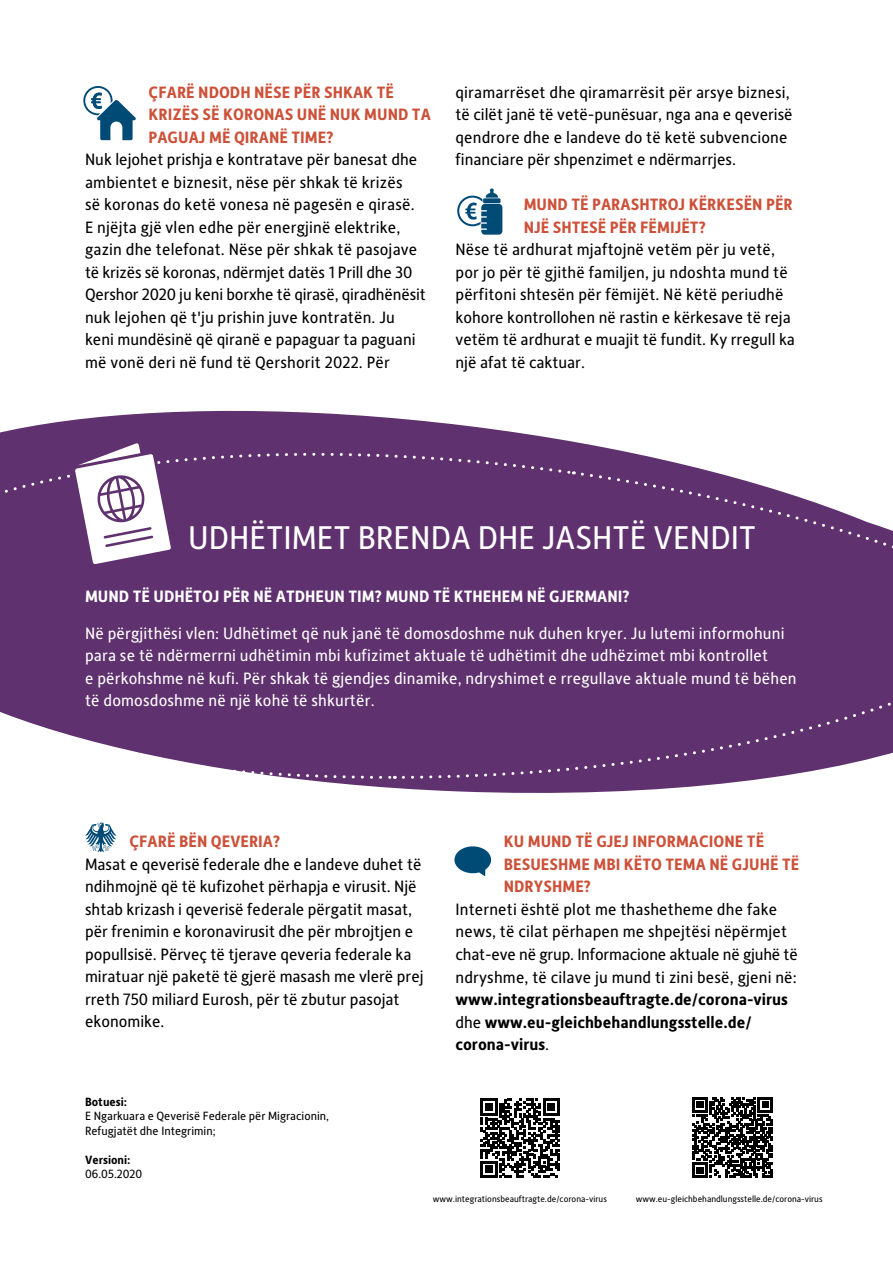
<style>
.page{position:relative;width:893px;height:1263px;background:#fff}
.page>*{position:absolute;margin:0;border:0;box-sizing:border-box;transform-origin:0 0}
.t1{font:33px "Alber New";color:#fff}
.t2{font:16.5px/22.5px "Alber New";color:#000}
.t3{font:16.5px/22.5px "Alber New";letter-spacing:.01em;color:#fff}
.t4{font:700 16.5px/22.5px "Alber New";color:#cd5038}
.t5{font:700 16.5px/22.5px "Alber New";color:#000}
.t6{font:700 16.5px "Alber New";color:#fff}
.t7{font:12px/14.4px "Alber New";color:#000}
.t8{font:700 12px "Alber New";color:#000}
.t9{font:9px "Alber New";color:#000}
.s1{font-weight:400}
</style>
<div class="page">
<svg style="left:82px;top:410px;width:627px;height:383px"></svg>
<div style="left:0;top:419px;width:572px;height:215px;background:#5f316e"></div>
<svg style="left:579px;top:471px;width:246px;height:322px"></svg>
<svg style="left:0;top:514px;width:393px;height:266px;background:#6c427a"></svg>
<div style="left:400px;top:506px;width:493px;height:274px;background:#5f316e"></div>
<svg style="left:83px;top:86px;width:53px;height:54px"></svg>
<svg style="left:85px;top:823px;width:32px;height:29px"></svg>
<svg style="left:457px;top:188px;width:45px;height:47px"></svg>
<svg style="left:75px;top:443px;width:96px;height:121px"></svg>
<svg style="left:454px;top:846px;width:37px;height:30px"></svg>
<svg style="left:480px;top:1099px;width:80px;height:79px"></svg>
<svg style="left:692px;top:1097px;width:81px;height:81px"></svg>
<p class="t4" style="left:149px;top:80px;width:284px">ÇFARË NDODH NËSE PËR SHKAK TË<br>KRIZËS SË KORONAS UNË NUK MUND TA<br>PAGUAJ MË QIRANË TIME?</p>
<p class="t2" style="left:85px;top:148px;width:342px">Nuk lejohet prishja e kontratave për banesat dhe ambientet e biznesit, nëse për shkak të krizës<br>së koronas do ketë vonesa në pagesën e qirasë.<br>E njëjta gjë vlen edhe për energjinë elektrike, gazin dhe telefonat. Nëse për shkak të pasojave të krizës së koronas, ndërmjet datës 1 Prill dhe 30<br>Qershor 2020 ju keni borxhe të qirasë, qiradhënësit nuk lejohen që t'ju prishin juve kontratën. Ju keni mundësinë që qiranë e papaguar ta paguani më vonë deri në fund të Qershorit 2022. Për</p>
<p class="t2" style="left:455px;top:80px;width:339px">qiramarrëset dhe qiramarrësit për arsye biznesi, të cilët janë të vetë-punësuar, nga ana e qeverisë qendrore dhe e landeve do të ketë subvencione financiare për shpenzimet e ndërmarrjes.</p>
<p class="t4" style="left:524px;top:193px;width:271px">MUND TË PARASHTROJ KËRKESËN PËR<br>NJË SHTESË PËR FËMIJËT?</p>
<p class="t2" style="left:455px;top:238px;width:341px">Nëse të ardhurat mjaftojnë vetëm për ju vetë, por jo për të gjithë familjen, ju ndoshta mund të përfitoni shtesën për fëmijët. Në këtë periudhë kohore kontrollohen në rastin e kërkesave të reja vetëm të ardhurat e muajit të fundit. Ky rregull ka një afat të caktuar.</p>
<h1 class="t1" style="left:188px;top:516px;width:570px">UDHËTIMET BRENDA DHE JASHTË VENDIT</h1>
<p class="t6" style="left:85px;top:585px;width:546px">MUND TË UDHËTOJ PËR NË ATDHEUN TIM? MUND TË KTHEHEM NË GJERMANI?</p>
<p class="t3" style="left:85px;top:621px;width:713px">Në përgjithësi vlen: Udhëtimet që nuk janë të domosdoshme nuk duhen kryer. Ju lutemi informohuni para se të ndërmerrni udhëtimin mbi kufizimet aktuale të udhëtimit dhe udhëzimet mbi kontrollet<br>e përkohshme në kufi. Për shkak të gjendjes dinamike, ndryshimet e rregullave aktuale mund të bëhen të domosdoshme në një kohë të shkurtër.</p>
<p class="t4" style="left:129px;top:830px;width:152px">ÇFARË BËN QEVERIA?</p>
<p class="t2" style="left:85px;top:852px;width:340px">Masat e qeverisë federale dhe e landeve duhet të ndihmojnë që të kufizohet përhapja e virusit. Një shtab krizash i qeverisë federale përgatit masat, për frenimin e koronavirusit dhe për mbrojtjen e popullsisë. Përveç të tjerave qeveria federale ka miratuar një paketë të gjerë masash me vlerë prej rreth 750 miliard Eurosh, për të zbutur pasojat ekonomike.</p>
<p class="t4" style="left:504px;top:830px;width:297px">KU MUND TË GJEJ INFORMACIONE TË<br>BESUESHME MBI KËTO TEMA NË GJUHË TË<br>NDRYSHME?</p>
<p class="t2" style="left:455px;top:897px;width:344px">Interneti është plot me thashetheme dhe fake news, të cilat përhapen me shpejtësi nëpërmjet chat-eve në grup. Informacione aktuale në gjuhë të ndryshme, të cilave ju mund ti zini besë, gjeni në:</p>
<p class="t5" style="left:455px;top:987px;width:334px">www.integrationsbeauftragte.de/corona-virus <span class="s1">dhe</span> www.eu-gleichbehandlungsstelle.de/ corona-virus<span class="s1">.</span></p>
<p class="t8" style="left:85px;top:1094px;width:44px">Botuesi:</p>
<p class="t7" style="left:85px;top:1108px;width:246px">E Ngarkuara e Qeverisë Federale për Migracionin,<br>Refugjatët dhe Integrimin;</p>
<p class="t8" style="left:85px;top:1151px;width:47px">Versioni:</p>
<p class="t7" style="left:85px;top:1166px;width:59px">06.05.2020</p>
<p class="t9" style="left:433px;top:1193px;width:176px">www.integrationsbeauftragte.de/corona-virus</p>
<p class="t9" style="left:636px;top:1193px;width:188px">www.eu-gleichbehandlungsstelle.de/corona-virus</p>
</div>
